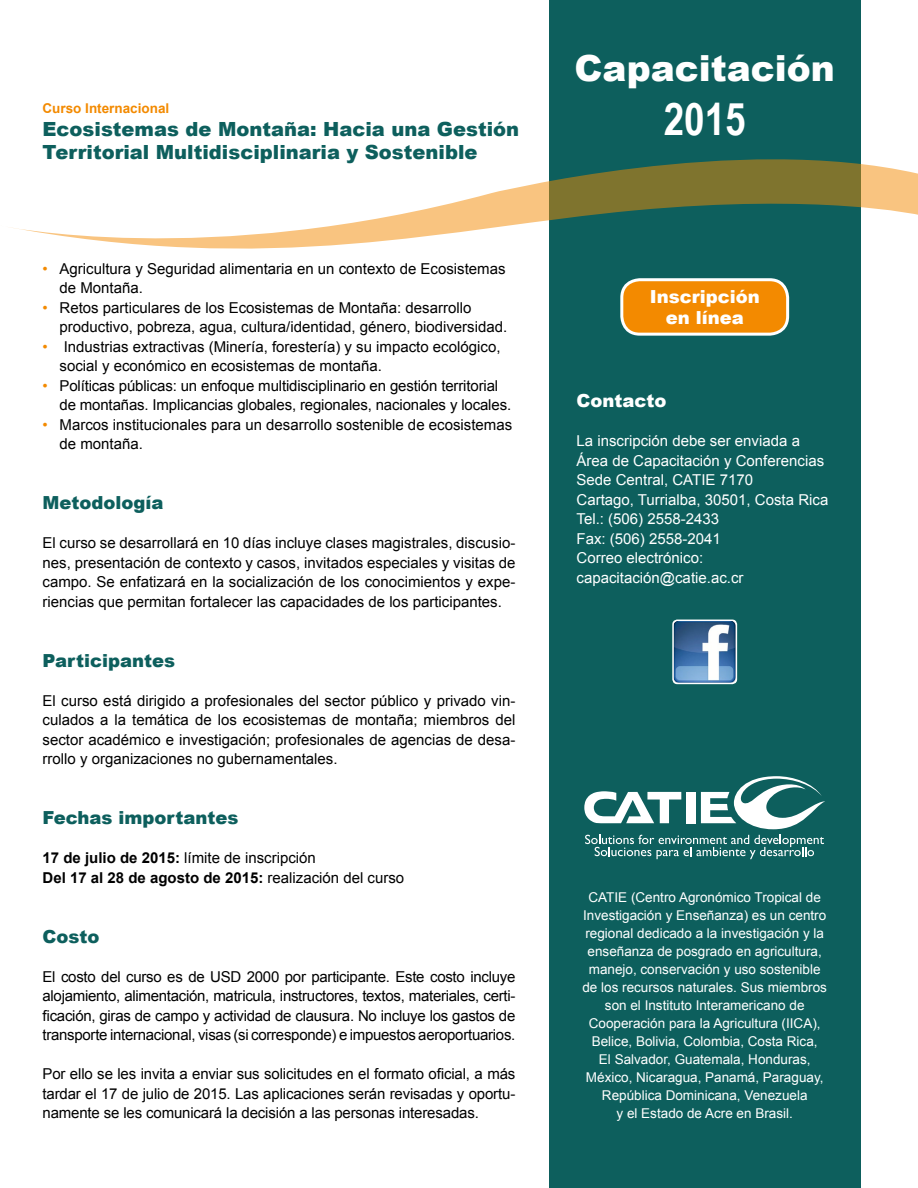
<style>
.page{position:relative;width:918px;height:1188px;background:#fff}
.page>*{position:absolute;margin:0;border:0;box-sizing:border-box;transform-origin:0 0}
.t1{font:700 45px "Arial Narrow";color:#fff}
.t2{font:900 36px "Arial";color:#fff}
.t3{font:900 19.5px/23.4px "Arial";color:#0d5f5d}
.t4{font:900 18px "Arial";color:#0d5f5d}
.t5{font:900 18px/21.6px "Arial";color:#fff;text-align:center}
.t6{font:15px/19.5px "Arial";color:#000}
.t7{font:15px/19.5px "Arial";color:#fff}
.t8{font:700 15px/19.5px "Arial";color:#000}
.t9{font:13.5px/18px "Arial";color:#fff;text-align:center}
.t10{font:700 13.5px "Arial";color:#f38a00}
.s1{color:#f38a00}
.s2{font-weight:400}
</style>
<div class="page">
<div style="left:549px;top:0;width:311px;height:1188px;background:#0d5f5d"></div>
<svg style="left:10px;top:158px;width:908px;height:103px"></svg>
<div style="left:686px;top:792px;width:10px;height:31px;background:#fff"></div>
<svg style="left:584px;top:791px;width:97px;height:32px"></svg>
<svg style="left:701px;top:776px;width:124px;height:53px"></svg>
<svg style="left:585px;top:835px;width:239px;height:24px"></svg>
<div style="left:622px;top:280px;width:166px;height:54px;background:#f38a00;border-radius:18px"></div>
<div style="left:620px;top:278px;width:169px;height:58px;border:3px solid #fff;border-radius:18px"></div>
<img style="left:673px;top:620px;width:63px;height:61px">
<div style="left:672px;top:620px;width:65px;height:64px;border:2px solid #fff;border-radius:4px"></div>
<p class="t10" style="left:43px;top:99px;width:128px">Curso Internacional</p>
<h3 class="t3" style="left:43px;top:117px;width:478px">Ecosistemas de Montaña: Hacia una Gestión<br>Territorial Multidisciplinaria y Sostenible</h3>
<p class="t6" style="left:60px;top:259px;width:448px;text-indent:-17px"><span class="s1">•</span> Agricultura y Seguridad alimentaria en un contexto de Ecosistemas de Montaña.</p>
<p class="t6" style="left:60px;top:298px;width:449px;text-indent:-17px"><span class="s1">•</span> Retos particulares de los Ecosistemas de Montaña: desarrollo productivo, pobreza, agua, cultura/identidad, género, biodiversidad.</p>
<p class="t6" style="left:60px;top:337px;width:442px;text-indent:-17px"><span class="s1">•</span> Industrias extractivas (Minería, forestería) y su impacto ecológico, social y económico en ecosistemas de montaña.</p>
<p class="t6" style="left:60px;top:376px;width:453px;text-indent:-17px"><span class="s1">•</span> Políticas públicas: un enfoque multidisciplinario en gestión territorial de montañas. Implicancias globales, regionales, nacionales y locales.</p>
<p class="t6" style="left:60px;top:415px;width:454px;text-indent:-17px"><span class="s1">•</span> Marcos institucionales para un desarrollo sostenible de ecosistemas de montaña.</p>
<p class="t4" style="left:43px;top:490px;width:123px">Metodología</p>
<p class="t6" style="left:43px;top:534px;width:474px;text-align:justify">El curso se desarrollará en 10 días incluye clases magistrales, discusio&shy;nes, presentación de contexto y casos, invitados especiales y visitas de campo. Se enfatizará en la socialización de los conocimientos y expe&shy;riencias que permitan fortalecer las capacidades de los participantes.</p>
<p class="t4" style="left:43px;top:647px;width:134px">Participantes</p>
<p class="t6" style="left:43px;top:691px;width:474px;text-align:justify">El curso está dirigido a profesionales del sector público y privado vin&shy;culados a la temática de los ecosistemas de montaña; miembros del sector académico e investigación; profesionales de agencias de desa&shy;rrollo y organizaciones no gubernamentales.</p>
<p class="t4" style="left:43px;top:805px;width:197px">Fechas importantes</p>
<p class="t8" style="left:43px;top:849px;width:363px">17 de julio de 2015: <span class="s2">límite de inscripción<br></span>Del 17 al 28 de agosto de 2015: <span class="s2">realización del curso</span></p>
<p class="t4" style="left:43px;top:923px;width:59px">Costo</p>
<p class="t6" style="left:43px;top:967px;width:474px;text-align:justify">El costo del curso es de USD 2000 por participante. Este costo incluye alojamiento, alimentación, matricula, instructores, textos, materiales, certi&shy;ficación, giras de campo y actividad de clausura. No incluye los gastos de transporte internacional, visas (si corresponde) e impuestos aeroportuarios.</p>
<p class="t6" style="left:43px;top:1065px;width:474px;text-align:justify">Por ello se les invita a enviar sus solicitudes en el formato oficial, a más tardar el 17 de julio de 2015. Las aplicaciones serán revisadas y oportu&shy;namente se les comunicará la decisión a las personas interesadas.</p>
<h2 class="t2" style="left:575px;top:42px;width:262px">Capacitación</h2>
<h1 class="t1" style="left:664px;top:85px;width:84px">2015</h1>
<p class="t5" style="left:650px;top:285px;width:112px">Inscripción en línea</p>
<p class="t5" style="left:577px;top:389px;width:92px">Contacto</p>
<p class="t7" style="left:577px;top:431px;width:253px">La inscripción debe ser enviada a<br>Área de Capacitación y Conferencias<br>Sede Central, CATIE 7170<br>Cartago, Turrialba, 30501, Costa Rica<br>Tel.: (506) 2558-2433<br>Fax: (506) 2558-2041<br>Correo electrónico: capacitación@catie.ac.cr</p>
<p class="t9" style="left:582px;top:888px;width:246px">CATIE (Centro Agronómico Tropical de Investigación y Enseñanza) es un centro regional dedicado a la investigación y la enseñanza de posgrado en agricultura, manejo, conservación y uso sostenible de los recursos naturales. Sus miembros son el Instituto Interamericano de Cooperación para la Agricultura (IICA), Belice, Bolivia, Colombia, Costa Rica,<br>El Salvador, Guatemala, Honduras, México, Nicaragua, Panamá, Paraguay, República Dominicana, Venezuela<br>y el Estado de Acre en Brasil.</p>
</div>
